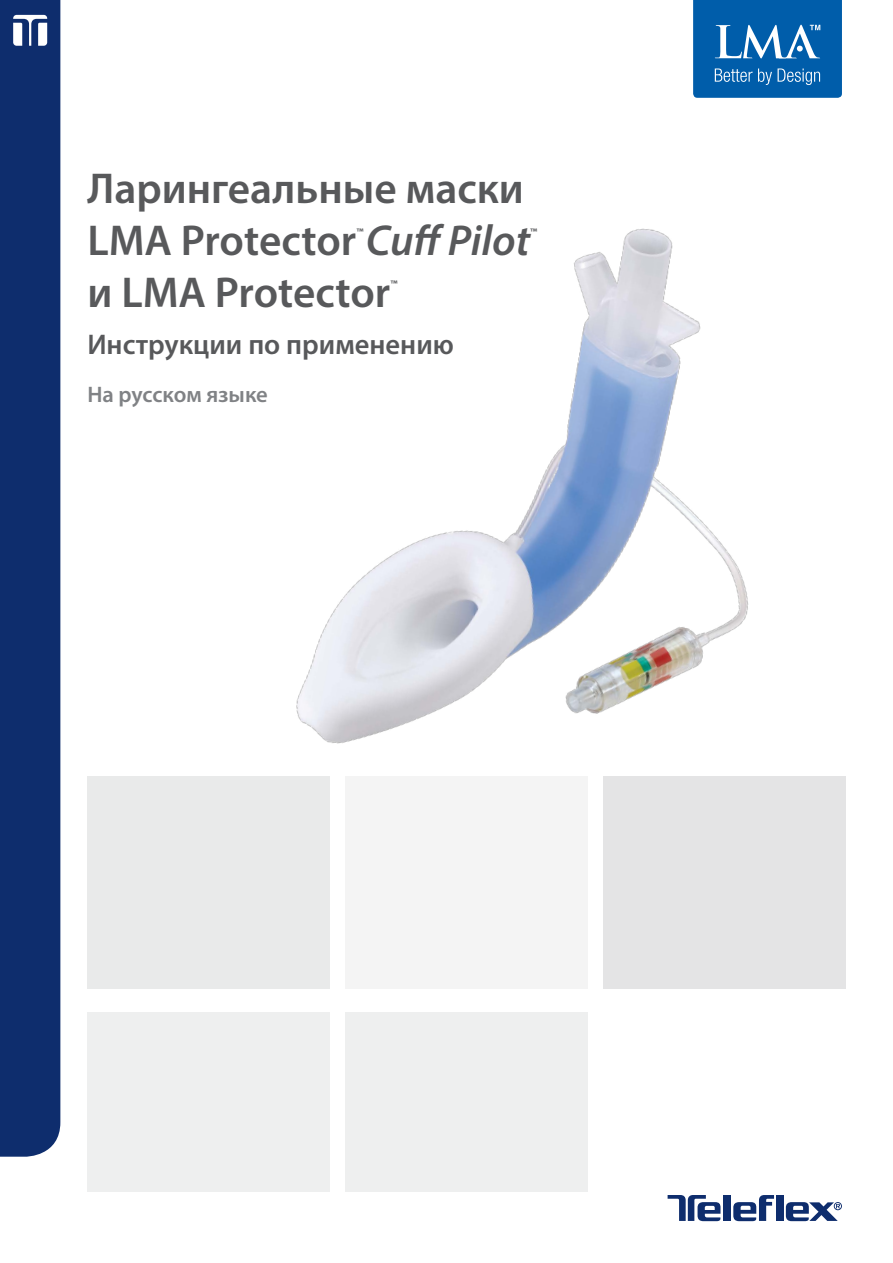
<style>
.page{position:relative;width:893px;height:1263px;background:#fff}
.page>*{position:absolute;margin:0;border:0;box-sizing:border-box;transform-origin:0 0}
.t1{font:600 43.35px/52.1px "Myriad Pro";color:#58595b}
.t2{font:600 28.5px "Myriad Pro";color:#58595b}
.t3{font:600 22.5px "Myriad Pro";letter-spacing:-.005em;color:#808285}
.t4{font:600 11.1px "Myriad Pro";color:#58595b}
.s1{font-style:italic}
</style>
<div class="page">
<div style="left:0;top:0;width:60px;height:1157px;background:#0e2d6d"></div>
<svg style="left:13px;top:15px;width:34px;height:31px"></svg>
<svg style="left:693px;top:0;width:149px;height:98px;background:#1a6db2"></svg>
<img style="left:296px;top:228px;width:453px;height:516px">
<div style="left:603px;top:776px;width:242px;height:213px;background:#e4e4e5"></div>
<div style="left:87px;top:776px;width:243px;height:213px;background:#e9eaea"></div>
<div style="left:87px;top:1012px;width:243px;height:180px;background:#eeefef"></div>
<div style="left:345px;top:776px;width:243px;height:213px;background:#f4f4f4"></div>
<div style="left:345px;top:1012px;width:243px;height:180px;background:#eeefef"></div>
<div style="left:776px;top:1195px;width:7px;height:26px;background:#0e2d6d"></div>
<svg style="left:733px;top:1195px;width:41px;height:26px"></svg>
<div style="left:723px;top:1195px;width:8px;height:26px;background:#0e2d6d"></div>
<svg style="left:786px;top:1202px;width:56px;height:19px"></svg>
<svg style="left:668px;top:1195px;width:52px;height:26px"></svg>
<p class="t1" style="left:87px;top:161px;width:444px">Ларингеальные маски<br>LMA Protector <span class="s1">Cuff Pilot</span></p>
<p class="t4" style="left:356px;top:225px;width:9px">™</p>
<p class="t4" style="left:530px;top:225px;width:9px">™</p>
<p class="t1" style="left:87px;top:265px;width:305px">и LMA Protector</p>
<p class="t4" style="left:390px;top:277px;width:9px">™</p>
<p class="t2" style="left:87px;top:326px;width:368px">Инструкции по применению</p>
<p class="t3" style="left:87px;top:380px;width:182px">На русском языке</p>
</div>
